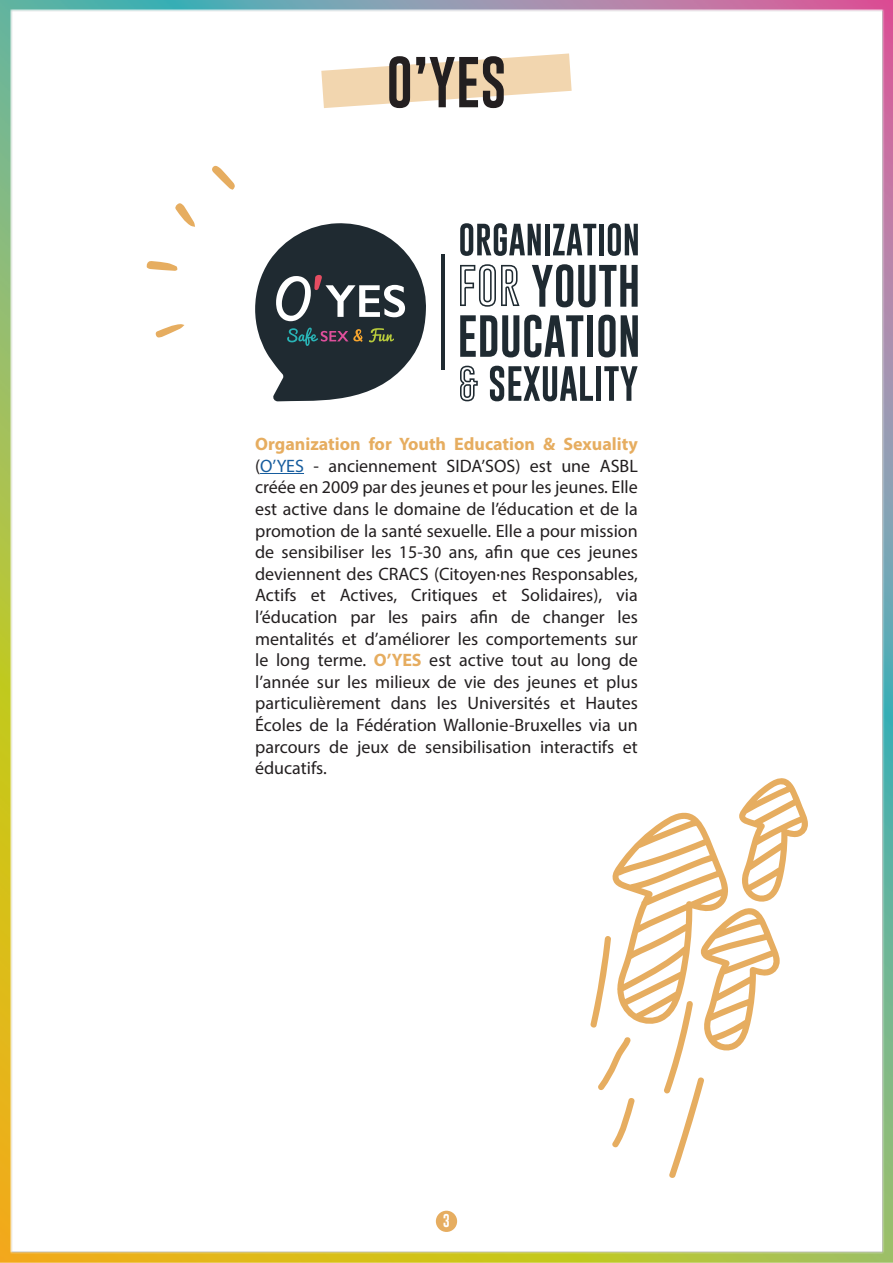
<style>
.page{position:relative;width:893px;height:1263px;background:#fff}
.page>*{position:absolute;margin:0;border:0;box-sizing:border-box;transform-origin:0 0}
.t1{font:52.5px "Gobold";color:#231f20}
.t2{font:18px/21.6px "Myriad Pro";color:#231f20;text-align:justify}
.t3{font:13.5px "Gobold";color:#fff}
.s1{font-weight:700;color:#e6ad60}
.s2{color:#175d9e}
</style>
<div class="page">
<img style="left:0;top:0;width:893px;height:1263px">
<svg style="left:255px;top:221px;width:173px;height:185px"></svg>
<svg style="left:460px;top:223px;width:81px;height:33px"></svg>
<div style="left:545px;top:224px;width:5px;height:31px;background:#1f2a31"></div>
<svg style="left:553px;top:224px;width:43px;height:31px"></svg>
<div style="left:599px;top:224px;width:5px;height:31px;background:#1f2a31"></div>
<svg style="left:608px;top:223px;width:30px;height:33px"></svg>
<svg style="left:460px;top:264px;width:60px;height:43px"></svg>
<svg style="left:532px;top:264px;width:106px;height:43px"></svg>
<svg style="left:460px;top:315px;width:123px;height:42px"></svg>
<div style="left:587px;top:315px;width:6px;height:42px;background:#1f2a31"></div>
<svg style="left:598px;top:315px;width:40px;height:42px"></svg>
<svg style="left:460px;top:366px;width:18px;height:35px"></svg>
<svg style="left:490px;top:366px;width:103px;height:35px"></svg>
<div style="left:596px;top:366px;width:5px;height:35px;background:#1f2a31"></div>
<svg style="left:604px;top:366px;width:34px;height:35px"></svg>
<hr style="left:441px;top:254px;width:4px;height:116px;background:#1f2a31">
<svg style="left:590px;top:777px;width:218px;height:402px"></svg>
<svg style="left:321px;top:53px;width:251px;height:55px"></svg>
<hr style="left:260px;top:473px;width:44px;height:1px;background:#175d9e">
<svg style="left:146px;top:261px;width:31px;height:10px"></svg>
<svg style="left:211px;top:165px;width:25px;height:25px"></svg>
<svg style="left:175px;top:203px;width:20px;height:24px"></svg>
<svg style="left:155px;top:324px;width:29px;height:14px"></svg>
<p class="t1" style="left:386px;top:49px;width:122px">O’YES</p>
<p class="t2" style="left:255px;top:433px;width:384px"><span class="s1">Organization for Youth Education &amp; Sexuality </span>(<span class="s2">O’YES</span> - anciennement SIDA’SOS) est une ASBL créée en 2009 par des jeunes et pour les jeunes. Elle est active dans le domaine de l’éducation et de la promotion de la santé sexuelle. Elle a pour mission de sensibiliser les 15-30 ans, afin que ces jeunes deviennent des CRACS (Citoyen·nes Responsables, Actifs et Actives, Critiques et Solidaires), via l’éducation par les pairs afin de changer les mentalités et d’améliorer les comportements sur le long terme. <span class="s1">O’YES</span> est active tout au long de l’année sur les milieux de vie des jeunes et plus particulièrement dans les Universités et Hautes Écoles de la Fédération Wallonie-Bruxelles via un parcours de jeux de sensibilisation interactifs et éducatifs.</p>
<p class="t3" style="left:443px;top:1212px;width:9px">3</p>
</div>
